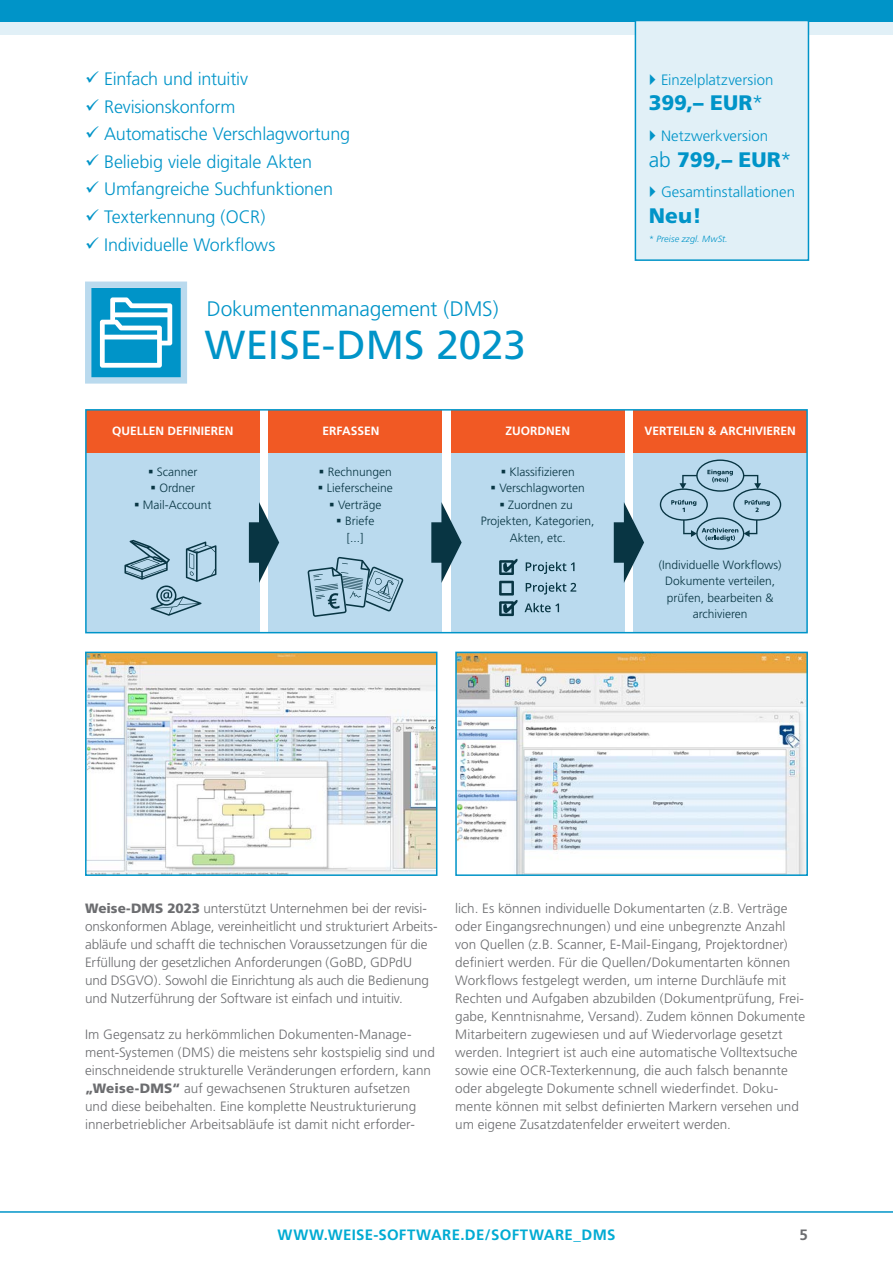
<style>
.page{position:relative;width:893px;height:1263px;background:#fff}
.page>*{position:absolute;margin:0;border:0;box-sizing:border-box;transform-origin:0 0}
.Grundschrift{font:40.5px "Frutiger";color:#0094c8}
.Grundschrift-2{font:300 21px "Frutiger";letter-spacing:-.01em;color:#0094c8}
.Brandschutznachweis{font:900 21px "Frutiger";color:#0094c8}
.Grundschrift-3{font:300 18px "Frutiger";letter-spacing:-.01em;color:#0094c8}
.Brandschutznachweis-2{font:300 15px "Frutiger";color:#0094c8}
.t1{font:700 15px "Frutiger";letter-spacing:.015em;color:#00abd3}
.t2{font:700 15px "Frutiger";color:#6c6d70}
.Brandschutznachweis-3{font:300 13.5px/18px "Frutiger";color:#6c6d70}
.t3{font:300 12px/16.5px "Frutiger";color:#083543;text-align:center}
.t4{font:700 12px "Frutiger";color:#fff}
.Brandschutznachweis-4{font:italic 300 9px "Frutiger";letter-spacing:.015em;color:#0094c8}
.s1{font-weight:300}
.s2{font-weight:900}
</style>
<div class="page">
<div style="left:86px;top:452px;width:174px;height:181px;background:#badaee"></div>
<div style="left:86px;top:410px;width:174px;height:42px;background:#f15924"></div>
<svg style="left:124px;top:540px;width:92px;height:76px"></svg>
<div style="left:268px;top:452px;width:174px;height:181px;background:#badaee"></div>
<div style="left:268px;top:410px;width:174px;height:42px;background:#f15924"></div>
<svg style="left:307px;top:557px;width:97px;height:60px"></svg>
<div style="left:451px;top:452px;width:174px;height:181px;background:#badaee"></div>
<div style="left:451px;top:410px;width:174px;height:42px;background:#f15924"></div>
<svg style="left:526px;top:562px;width:48px;height:12px"></svg>
<svg style="left:499px;top:559px;width:19px;height:16px"></svg>
<svg style="left:526px;top:582px;width:50px;height:12px"></svg>
<svg style="left:525px;top:603px;width:34px;height:9px"></svg>
<svg style="left:499px;top:581px;width:19px;height:35px"></svg>
<div style="left:633px;top:452px;width:174px;height:181px;background:#badaee"></div>
<div style="left:633px;top:410px;width:174px;height:42px;background:#f15924"></div>
<svg style="left:660px;top:459px;width:121px;height:91px"></svg>
<svg style="left:249px;top:502px;width:30px;height:81px"></svg>
<svg style="left:431px;top:502px;width:31px;height:81px"></svg>
<svg style="left:614px;top:502px;width:30px;height:81px"></svg>
<div style="left:85px;top:409px;width:723px;height:224px;border:2px solid #0094c8"></div>
<div style="left:0;top:0;width:893px;height:34px;background:#e1f0f7"></div>
<div style="left:0;top:0;width:893px;height:21px;background:#0094c8"></div>
<hr style="left:0;top:1211px;width:893px;height:2px;background:#0094c8">
<svg style="left:85px;top:282px;width:102px;height:102px"></svg>
<img style="left:88px;top:655px;width:346px;height:218px">
<div style="left:85px;top:652px;width:352px;height:224px;border:2px solid #0094c8"></div>
<img style="left:458px;top:655px;width:347px;height:218px">
<div style="left:455px;top:652px;width:353px;height:224px;border:2px solid #0094c8"></div>
<div style="left:634px;top:21px;width:176px;height:240px;background:#e1f0f7"></div>
<p class="Grundschrift-3" style="left:85px;top:69px;width:165px">✓ Einfach und intuitiv</p>
<p class="Grundschrift-3" style="left:85px;top:96px;width:152px">✓ Revisionskonform</p>
<p class="Grundschrift-3" style="left:85px;top:124px;width:267px">✓ Automatische Verschlagwortung</p>
<p class="Grundschrift-3" style="left:85px;top:151px;width:228px">✓ Beliebig viele digitale Akten</p>
<p class="Grundschrift-3" style="left:85px;top:179px;width:249px">✓ Umfangreiche Suchfunktionen</p>
<p class="Grundschrift-3" style="left:85px;top:207px;width:182px">✓ Texterkennung (OCR)</p>
<p class="Grundschrift-3" style="left:85px;top:234px;width:192px">✓ Individuelle Workflows</p>
<p class="Grundschrift-2" style="left:207px;top:296px;width:293px">Dokumentenmanagement (DMS)</p>
<p class="Grundschrift" style="left:205px;top:321px;width:323px">WEISE-DMS 2023</p>
<p class="t4" style="left:112px;top:424px;width:123px">QUELLEN DEFINIEREN</p>
<p class="t3" style="left:148px;top:463px;width:51px">▪ Scanner</p>
<p class="t3" style="left:151px;top:480px;width:46px">▪ Ordner</p>
<p class="t3" style="left:134px;top:496px;width:79px">▪ Mail-Account</p>
<p class="t4" style="left:322px;top:424px;width:58px">ERFASSEN</p>
<p class="t3" style="left:319px;top:463px;width:74px">▪ Rechnungen</p>
<p class="t3" style="left:318px;top:480px;width:76px">▪ Lieferscheine</p>
<p class="t3" style="left:329px;top:496px;width:54px">▪ Verträge</p>
<p class="t3" style="left:336px;top:513px;width:40px">▪ Briefe [...]</p>
<p class="t4" style="left:505px;top:424px;width:66px">ZUORDNEN</p>
<p class="t3" style="left:501px;top:463px;width:75px">▪ Klassifizieren</p>
<p class="t3" style="left:491px;top:480px;width:96px">▪ Verschlagworten</p>
<p class="t3" style="left:481px;top:496px;width:115px">▪ Zuordnen zu<br>Projekten, Kategorien,<br>Akten, etc.</p>
<p class="Brandschutznachweis-2" style="left:661px;top:71px;width:114px">Einzelplatzversion</p>
<p class="Brandschutznachweis" style="left:649px;top:90px;width:116px">399,– EUR<span class="s1">*</span></p>
<p class="Brandschutznachweis-2" style="left:661px;top:127px;width:108px">Netzwerkversion</p>
<p class="Brandschutznachweis" style="left:649px;top:146px;width:144px"><span class="s1">ab</span> 799,– EUR<span class="s1">*</span></p>
<p class="Brandschutznachweis-2" style="left:661px;top:184px;width:135px">Gesamtinstallationen</p>
<p class="Brandschutznachweis" style="left:649px;top:203px;width:54px">Neu!</p>
<p class="Brandschutznachweis-4" style="left:649px;top:234px;width:80px">* Preise zzgl. MwSt.</p>
<p class="t4" style="left:645px;top:424px;width:153px">VERTEILEN &amp; ARCHIVIEREN</p>
<p class="t3" style="left:659px;top:557px;width:124px">(Individuelle Workflows)<br>Dokumente verteilen, prüfen, bearbeiten &amp; archivieren</p>
<p class="Brandschutznachweis-3" style="left:85px;top:900px;width:354px"><span class="s2">Weise-DMS 2023</span> unterstützt Unternehmen bei der revisi&shy;onskonformen Ablage, vereinheitlicht und strukturiert Arbeits&shy;abläufe und schafft die technischen Voraussetzungen für die Erfüllung der gesetzlichen Anforderungen (GoBD, GDPdU und DSGVO). Sowohl die Einrichtung als auch die Bedienung und Nutzerführung der Software ist einfach und intuitiv.</p>
<p class="Brandschutznachweis-3" style="left:85px;top:1026px;width:351px">Im Gegensatz zu herkömmlichen Dokumenten-Manage&shy;ment-Systemen (DMS) die meistens sehr kostspielig sind und einschneidende strukturelle Veränderungen erfordern, kann <span class="s2">„Weise-DMS“</span> auf gewachsenen Strukturen aufsetzen und diese beibehalten. Eine komplette Neustrukturierung innerbetrieblicher Arbeitsabläufe ist damit nicht erforder-</p>
<p class="Brandschutznachweis-3" style="left:455px;top:900px;width:351px">lich. Es können individuelle Dokumentarten (z.B. Verträge oder Eingangsrechnungen) und eine unbegrenzte Anzahl von Quellen (z.B. Scanner, E-Mail-Eingang, Projektordner) definiert werden. Für die Quellen/Dokumentarten können Workflows festgelegt werden, um interne Durchläufe mit Rechten und Aufgaben abzubilden (Dokumentprüfung, Frei&shy;gabe, Kenntnisnahme, Versand). Zudem können Dokumente Mitarbeitern zugewiesen und auf Wiedervorlage gesetzt werden. Integriert ist auch eine automatische Volltextsuche sowie eine OCR-Texterkennung, die auch falsch benannte oder abgelegte Dokumente schnell wiederfindet. Doku&shy;mente können mit selbst definierten Markern versehen und um eigene Zusatzdatenfelder erweitert werden.</p>
<p class="t1" style="left:277px;top:1226px;width:339px">WWW.WEISE-SOFTWARE.DE/SOFTWARE_DMS</p>
<p class="t2" style="left:800px;top:1226px;width:10px">5</p>
</div>
